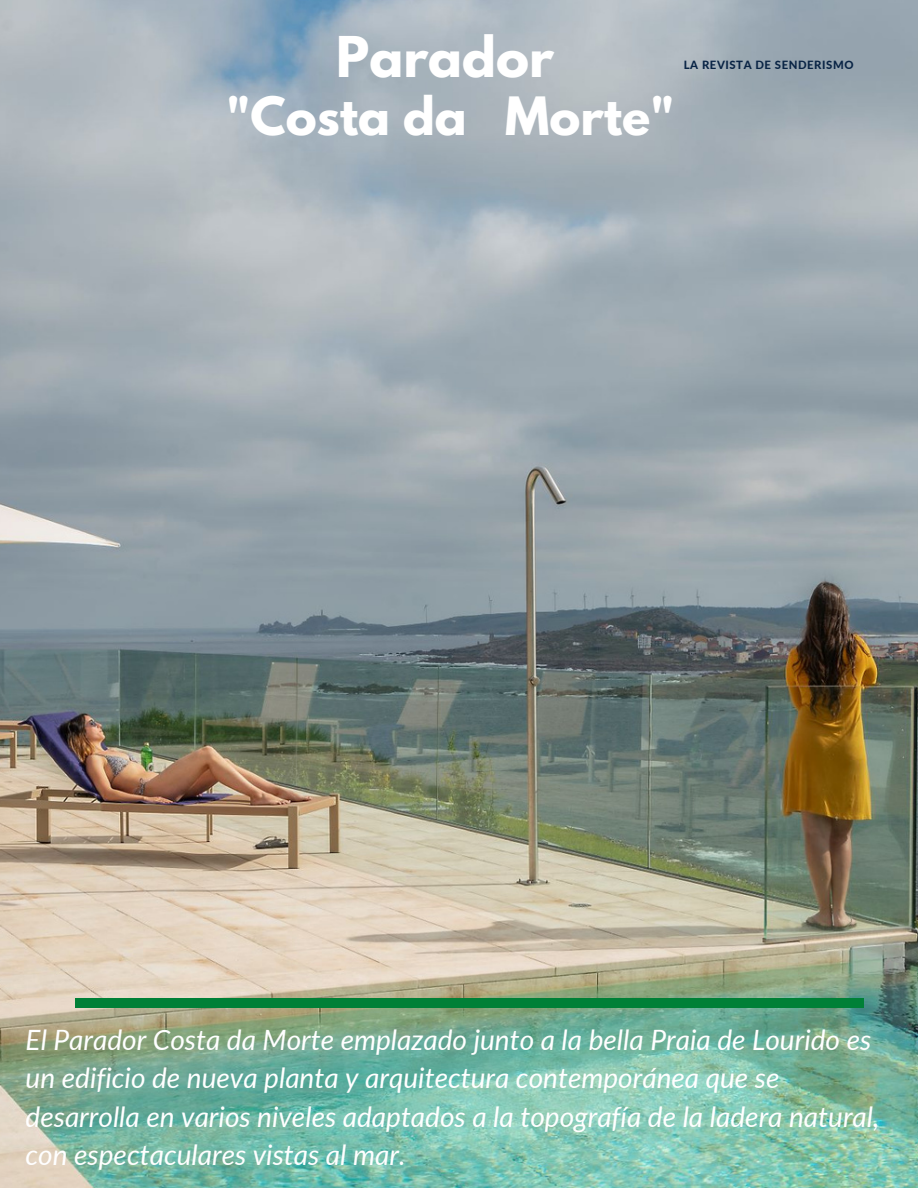
<style>
.page{position:relative;width:918px;height:1188px;background:#fff}
.page>*{position:absolute;margin:0;border:0;box-sizing:border-box;transform-origin:0 0}
.t1{font:700 49.8px "League Spartan";color:#fff}
.t2{font:700 46.8px "League Spartan";color:#fff}
.t3{font:italic 28.05px/38.2px "Lato";color:#fff}
.t4{font:800 11.25px "Lato";letter-spacing:.05em;color:#092445}
</style>
<div class="page">
<img style="left:0;top:0;width:918px;height:1188px">
<div style="left:76px;top:998px;width:788px;height:9px;background:#008037"></div>
<p class="t1" style="left:336px;top:32px;width:219px">Parador</p>
<p class="t2" style="left:227px;top:93px;width:449px">"Costa da Morte"</p>
<p class="t4" style="left:684px;top:58px;width:171px">LA REVISTA DE SENDERISMO</p>
<p class="t3" style="left:26px;top:1020px;width:855px">El Parador Costa da Morte emplazado junto a la bella Praia de Lourido es un edificio de nueva planta y arquitectura contemporánea que se desarrolla en varios niveles adaptados a la topografía de la ladera natural, con espectaculares vistas al mar.</p>
</div>
